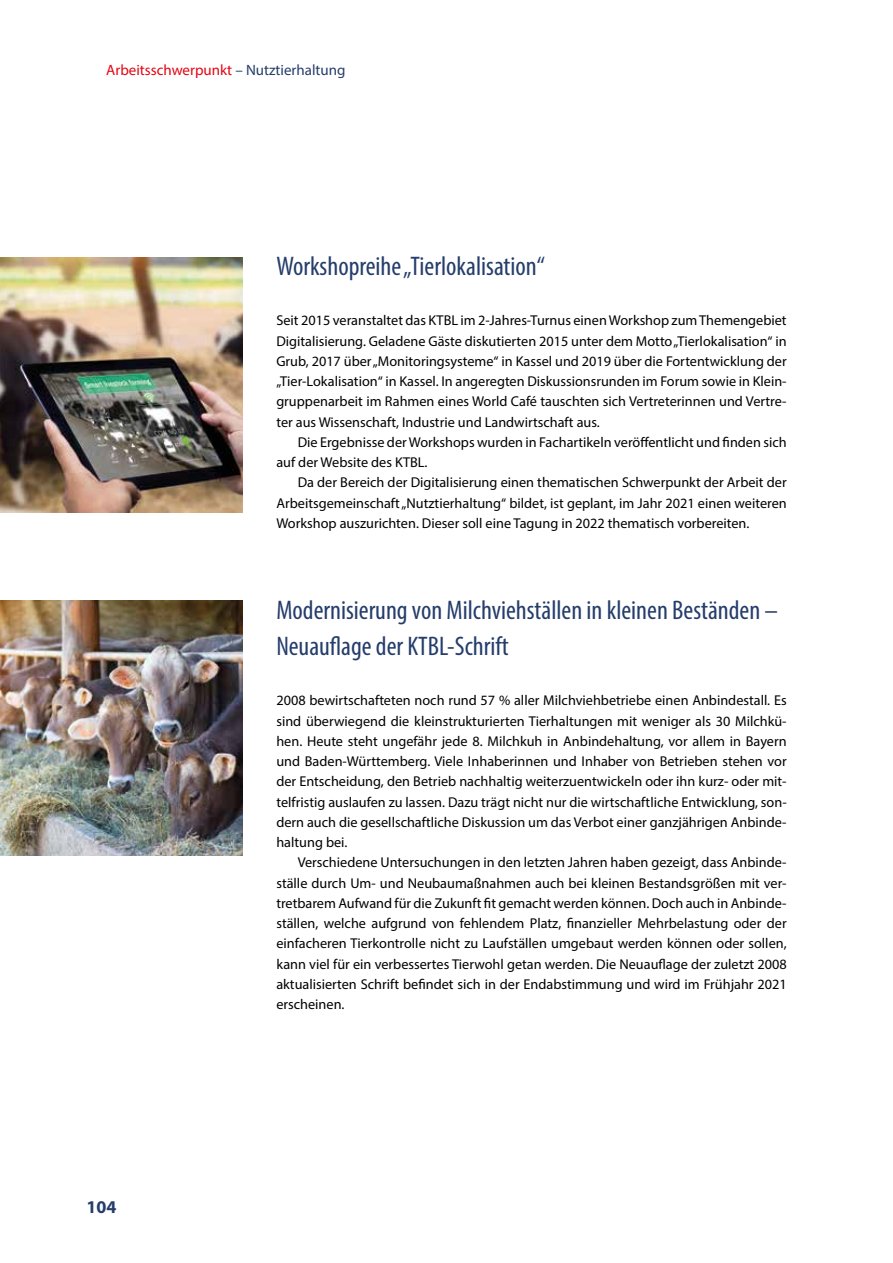
<style>
.page{position:relative;width:893px;height:1263px;background:#fff}
.page>*{position:absolute;margin:0;border:0;box-sizing:border-box;transform-origin:0 0}
.t1{font:condensed 27px/36px "Myriad Pro";color:#253d6b}
.t2{font:700 18px "Myriad Pro";color:#253d6b}
.t3{font:15px "Myriad Pro";color:#e30613}
.t4{font:14.25px/20.2px "Myriad Pro";color:#000;text-align:justify}
.s1{color:#253d6b}
</style>
<div class="page">
<img style="left:0;top:257px;width:243px;height:255px">
<img style="left:0;top:601px;width:243px;height:255px">
<p class="t3" style="left:106px;top:61px;width:241px">Arbeitsschwerpunkt <span class="s1">– Nutztierhaltung</span></p>
<h1 class="t1" style="left:276px;top:248px;width:270px">Workshopreihe „Tierlokalisation“</h1>
<p class="t4" style="left:276px;top:310px;width:512px">Seit 2015 veranstaltet das KTBL im 2-Jahres-Turnus einen Workshop zum Themengebiet Digitalisierung. Geladene Gäste diskutierten 2015 unter dem Motto „Tierlokalisation“ in Grub, 2017 über „Monitoringsysteme“ in Kassel und 2019 über die Fortentwicklung der „Tier-Lokalisation“ in Kassel. In angeregten Diskussionsrunden im Forum sowie in Klein&shy;gruppenarbeit im Rahmen eines World Café tauschten sich Vertreterinnen und Vertre&shy;ter aus Wissenschaft, Industrie und Landwirtschaft aus.</p>
<p class="t4" style="left:276px;top:432px;width:512px;text-indent:21px">Die Ergebnisse der Workshops wurden in Fachartikeln veröffentlicht und finden sich auf der Website des KTBL.</p>
<p class="t4" style="left:276px;top:472px;width:512px;text-indent:21px">Da der Bereich der Digitalisierung einen thematischen Schwerpunkt der Arbeit der Arbeitsgemeinschaft „Nutztierhaltung“ bildet, ist geplant, im Jahr 2021 einen weiteren Workshop auszurichten. Dieser soll eine Tagung in 2022 thematisch vorbereiten.</p>
<p class="t2" style="left:87px;top:1195px;width:31px">104</p>
<h1 class="t1" style="left:276px;top:592px;width:503px">Modernisierung von Milchviehställen in kleinen Beständen –<br>Neuauflage der KTBL-Schrift</h1>
<p class="t4" style="left:276px;top:690px;width:512px">2008 bewirtschafteten noch rund 57 % aller Milchviehbetriebe einen Anbindestall. Es sind überwiegend die kleinstrukturierten Tierhaltungen mit weniger als 30 Milchkü&shy;hen. Heute steht ungefähr jede 8. Milchkuh in Anbindehaltung, vor allem in Bayern und Baden-Württemberg. Viele Inhaberinnen und Inhaber von Betrieben stehen vor der Entscheidung, den Betrieb nachhaltig weiterzuentwickeln oder ihn kurz- oder mit&shy;telfristig auslaufen zu lassen. Dazu trägt nicht nur die wirtschaftliche Entwicklung, son&shy;dern auch die gesellschaftliche Diskussion um das Verbot einer ganzjährigen Anbinde&shy;haltung bei.</p>
<p class="t4" style="left:276px;top:852px;width:512px;text-indent:21px">Verschiedene Untersuchungen in den letzten Jahren haben gezeigt, dass Anbinde&shy;ställe durch Um- und Neubaumaßnahmen auch bei kleinen Bestandsgrößen mit ver&shy;tretbarem Aufwand für die Zukunft fit gemacht werden können. Doch auch in Anbinde&shy;ställen, welche aufgrund von fehlendem Platz, finanzieller Mehrbelastung oder der einfacheren Tierkontrolle nicht zu Laufställen umgebaut werden können oder sollen, kann viel für ein verbessertes Tierwohl getan werden. Die Neuauflage der zuletzt 2008 aktualisierten Schrift befindet sich in der Endabstimmung und wird im Frühjahr 2021 erscheinen.</p>
</div>
